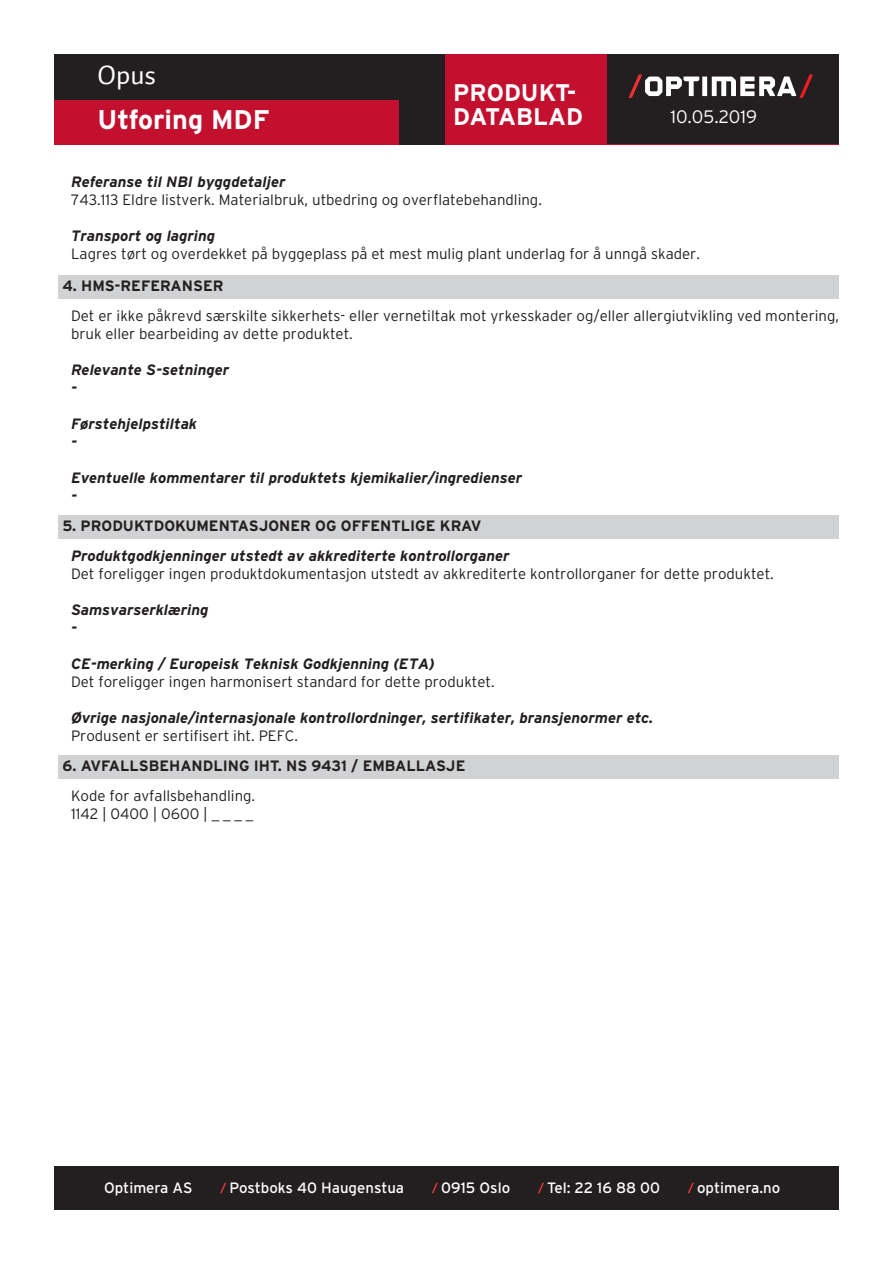
<style>
.page{position:relative;width:893px;height:1263px;background:#fff}
.page>*{position:absolute;margin:0;border:0;box-sizing:border-box;transform-origin:0 0}
.t1{font:700 27px "Interstate";color:#fff}
.t2{font:27px "Auto 1";color:#fff}
.t3{font:700 24px/24px "Interstate";color:#fff}
.t4{font:300 18px "Interstate";color:#fff}
.t5{font:300 15px/18px "Interstate";color:#231f20}
.t6{font:italic 700 15px/18px "Interstate";color:#231f20}
.t7{font:700 15px "Interstate";color:#231f20}
.t8{font:15px "Interstate";color:#fff}
</style>
<div class="page">
<div style="left:54px;top:99px;width:785px;height:45px;background:#c3102f"></div>
<div style="left:54px;top:54px;width:785px;height:45px;background:#231f20"></div>
<div style="left:54px;top:1166px;width:785px;height:44px;background:#231f20"></div>
<svg style="left:220px;top:1183px;width:6px;height:10px"></svg>
<svg style="left:432px;top:1183px;width:6px;height:10px"></svg>
<svg style="left:538px;top:1183px;width:6px;height:10px"></svg>
<svg style="left:688px;top:1183px;width:6px;height:10px"></svg>
<div style="left:446px;top:60px;width:393px;height:84px;background:#231f20"></div>
<div style="left:702px;top:77px;width:5px;height:19px;background:#fff"></div>
<svg style="left:712px;top:75px;width:101px;height:23px"></svg>
<svg style="left:628px;top:75px;width:71px;height:23px"></svg>
<div style="left:444px;top:54px;width:163px;height:90px;background:#c3102f"></div>
<div style="left:399px;top:54px;width:45px;height:90px;background:#231f20"></div>
<div style="left:58px;top:275px;width:781px;height:23px;background:#d1d2d4"></div>
<div style="left:58px;top:515px;width:781px;height:23px;background:#d1d2d4"></div>
<div style="left:58px;top:755px;width:781px;height:23px;background:#d1d2d4"></div>
<h1 class="t2" style="left:98px;top:58px;width:60px">Opus</h1>
<h1 class="t1" style="left:98px;top:104px;width:173px">Utforing MDF</h1>
<h2 class="t3" style="left:453px;top:81px;width:131px">PRODUKT-<br>DATABLAD</h2>
<p class="t4" style="left:670px;top:107px;width:88px">10.05.2019</p>
<p class="t6" style="left:71px;top:173px;width:216px">Referanse til NBI byggdetaljer</p>
<p class="t5" style="left:71px;top:191px;width:472px">743.113 Eldre listverk. Materialbruk, utbedring og overflatebehandling.</p>
<p class="t6" style="left:71px;top:227px;width:146px">Transport og lagring</p>
<p class="t5" style="left:71px;top:245px;width:630px">Lagres tørt og overdekket på byggeplass på et mest mulig plant underlag for å unngå skader.</p>
<p class="t7" style="left:63px;top:277px;width:162px">4. HMS-REFERANSER</p>
<p class="t5" style="left:71px;top:307px;width:769px">Det er ikke påkrevd særskilte sikkerhets- eller vernetiltak mot yrkesskader og/eller allergiutvikling ved montering, bruk eller bearbeiding av dette produktet.</p>
<p class="t6" style="left:71px;top:361px;width:160px">Relevante S-setninger -</p>
<p class="t6" style="left:71px;top:415px;width:128px">Førstehjelpstiltak -</p>
<p class="t6" style="left:71px;top:469px;width:453px">Eventuelle kommentarer til produktets kjemikalier/ingredienser -</p>
<p class="t7" style="left:63px;top:517px;width:420px">5. PRODUKTDOKUMENTASJONER OG OFFENTLIGE KRAV</p>
<p class="t6" style="left:71px;top:547px;width:440px">Produktgodkjenninger utstedt av akkrediterte kontrollorganer</p>
<p class="t5" style="left:71px;top:565px;width:704px">Det foreligger ingen produktdokumentasjon utstedt av akkrediterte kontrollorganer for dette produktet.</p>
<p class="t6" style="left:71px;top:601px;width:139px">Samsvarserklæring -</p>
<p class="t6" style="left:71px;top:655px;width:365px">CE-merking / Europeisk Teknisk Godkjenning (ETA)</p>
<p class="t5" style="left:71px;top:673px;width:425px">Det foreligger ingen harmonisert standard for dette produktet.</p>
<p class="t6" style="left:71px;top:709px;width:584px">Øvrige nasjonale/internasjonale kontrollordninger, sertifikater, bransjenormer etc.</p>
<p class="t5" style="left:71px;top:727px;width:228px">Produsent er sertifisert iht. PEFC.</p>
<p class="t7" style="left:63px;top:757px;width:404px">6. AVFALLSBEHANDLING IHT. NS 9431 / EMBALLASJE</p>
<p class="t5" style="left:71px;top:787px;width:186px">Kode for avfallsbehandling.<br>1142 | 0400 | 0600 | _ _ _ _</p>
<p class="t8" style="left:104px;top:1179px;width:90px">Optimera AS</p>
<p class="t8" style="left:230px;top:1179px;width:176px">Postboks 40 Haugenstua</p>
<p class="t8" style="left:441px;top:1179px;width:71px">0915 Oslo</p>
<p class="t8" style="left:547px;top:1179px;width:114px">Tel: 22 16 88 00</p>
<p class="t8" style="left:697px;top:1179px;width:85px">optimera.no</p>
</div>
